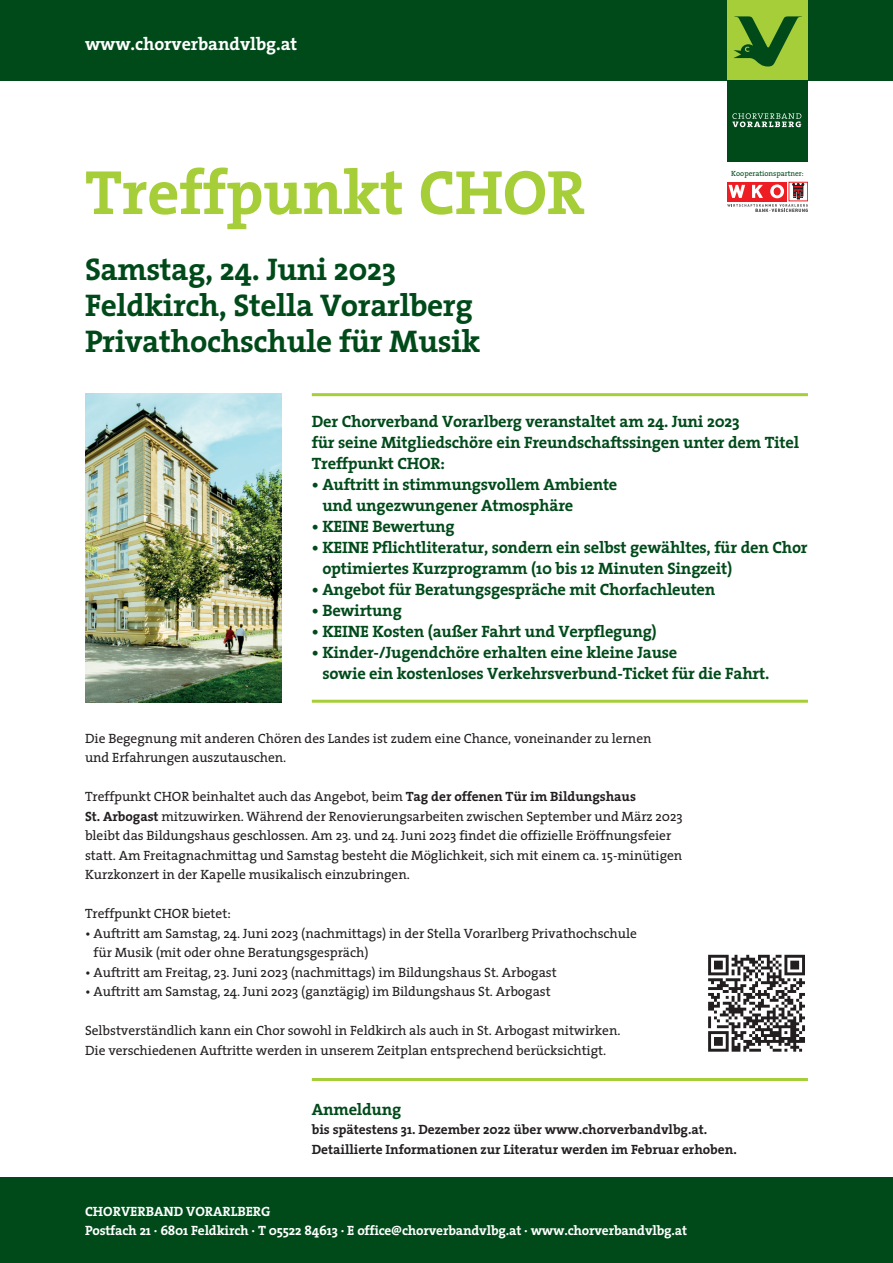
<style>
.page{position:relative;width:893px;height:1263px;background:#fff}
.page>*{position:absolute;margin:0;border:0;box-sizing:border-box;transform-origin:0 0}
.t1{font:700 63px "The Serif";letter-spacing:-.005em;color:#a6ce39}
.t2{font:700 31.5px/36px "The Serif";letter-spacing:-.015em;color:#004a1a}
.t3{font:700 18px "The Serif";letter-spacing:-.005em;color:#fff}
.t4{font:700 16.5px/21px "The Serif";letter-spacing:-.015em;color:#004a1a}
.t5{font:13.5px/19.5px "The Serif Plain";letter-spacing:-.005em;color:#231f20}
.t6{font:700 13.5px/19.5px "The Serif";letter-spacing:-.005em;color:#231f20}
.t7{font:700 13.5px/19.5px "The Serif";letter-spacing:-.015em;color:#fff}
.t8{font:7.5px "The Serif Plain";letter-spacing:-.005em;color:#004a1a}
.s1{font-family:"The Serif";font-weight:700}
</style>
<div class="page">
<div style="left:0;top:1178px;width:893px;height:85px;background:#004a1a"></div>
<div style="left:0;top:0;width:727px;height:81px;background:#004a1a"></div>
<div style="left:808px;top:0;width:85px;height:81px;background:#004a1a"></div>
<div style="left:727px;top:80px;width:81px;height:82px;background:#004a1a"></div>
<svg style="left:732px;top:113px;width:69px;height:14px"></svg>
<div style="left:727px;top:0;width:81px;height:80px;background:#a6ce39"></div>
<svg style="left:734px;top:16px;width:68px;height:51px"></svg>
<div style="left:767px;top:182px;width:20px;height:19px;background:#ee1d23"></div>
<div style="left:747px;top:182px;width:20px;height:19px;background:#ee1d23"></div>
<div style="left:727px;top:182px;width:19px;height:19px;background:#ee1d23"></div>
<div style="left:789px;top:182px;width:19px;height:19px;border:1px solid #ee1d23"></div>
<svg style="left:727px;top:183px;width:81px;height:29px"></svg>
<img style="left:85px;top:393px;width:196px;height:310px">
<hr style="left:312px;top:393px;width:496px;height:3px;background:#a6ce39">
<hr style="left:312px;top:700px;width:496px;height:3px;background:#a6ce39">
<hr style="left:312px;top:1078px;width:496px;height:3px;background:#a6ce39">
<svg style="left:708px;top:955px;width:97px;height:97px"></svg>
<h3 class="t3" style="left:85px;top:29px;width:214px">www.chorverbandvlbg.at</h3>
<h1 class="t1" style="left:85px;top:140px;width:502px">Treffpunkt CHOR</h1>
<p class="t8" style="left:731px;top:167px;width:74px">Kooperationspartner:</p>
<h2 class="t2" style="left:85px;top:251px;width:397px">Samstag, 24. Juni 2023<br>Feldkirch, Stella Vorarlberg<br>Privathochschule für Musik</h2>
<p class="t4" style="left:312px;top:411px;width:489px">Der Chorverband Vorarlberg veranstaltet am 24. Juni 2023<br>für seine Mitgliedschöre ein Freundschaftssingen unter dem Titel<br>Treffpunkt CHOR:</p>
<p class="t4" style="left:322px;top:474px;width:297px;text-indent:-11px">• Auftritt in stimmungsvollem Ambiente und ungezwungener Atmosphäre</p>
<p class="t4" style="left:312px;top:516px;width:144px">• KEINE Bewertung</p>
<p class="t4" style="left:322px;top:537px;width:487px;text-indent:-11px">• KEINE Pflichtliteratur, sondern ein selbst gewähltes, für den Chor optimiertes Kurzprogramm (10 bis 12 Minuten Singzeit)</p>
<p class="t4" style="left:312px;top:579px;width:405px">• Angebot für Beratungsgespräche mit Chorfachleuten</p>
<p class="t4" style="left:312px;top:600px;width:91px">• Bewirtung</p>
<p class="t4" style="left:312px;top:621px;width:346px">• KEINE Kosten (außer Fahrt und Verpflegung)</p>
<p class="t4" style="left:322px;top:642px;width:448px;text-indent:-11px">• Kinder-/Jugendchöre erhalten eine kleine Jause<br>sowie ein kostenloses Verkehrsverbund-Ticket für die Fahrt.</p>
<p class="t5" style="left:85px;top:728px;width:568px">Die Begegnung mit anderen Chören des Landes ist zudem eine Chance, voneinander zu lernen und Erfahrungen auszutauschen.</p>
<p class="t5" style="left:85px;top:786px;width:599px">Treffpunkt CHOR beinhaltet auch das Angebot, beim <span class="s1">Tag der offenen Tür im Bildungshaus<br>St. Arbogast</span> mitzuwirken. Während der Renovierungsarbeiten zwischen September und März 2023 bleibt das Bildungshaus geschlossen. Am 23. und 24. Juni 2023 findet die offizielle Eröffnungsfeier statt. Am Freitagnachmittag und Samstag besteht die Möglichkeit, sich mit einem ca. 15-minütigen Kurzkonzert in der Kapelle musikalisch einzubringen.</p>
<p class="t5" style="left:85px;top:903px;width:147px">Treffpunkt CHOR bietet:</p>
<p class="t5" style="left:94px;top:923px;width:545px;text-indent:-9px">• Auftritt am Samstag, 24. Juni 2023 (nachmittags) in der Stella Vorarlberg Privathochschule für Musik (mit oder ohne Beratungsgespräch)</p>
<p class="t5" style="left:85px;top:962px;width:473px">• Auftritt am Freitag, 23. Juni 2023 (nachmittags) im Bildungshaus St. Arbogast</p>
<p class="t5" style="left:85px;top:981px;width:467px">• Auftritt am Samstag, 24. Juni 2023 (ganztägig) im Bildungshaus St. Arbogast</p>
<p class="t5" style="left:85px;top:1020px;width:537px">Selbstverständlich kann ein Chor sowohl in Feldkirch als auch in St. Arbogast mitwirken.<br>Die verschiedenen Auftritte werden in unserem Zeitplan entsprechend berücksichtigt.</p>
<p class="t4" style="left:312px;top:1098px;width:91px">Anmeldung</p>
<p class="t6" style="left:312px;top:1119px;width:427px">bis spätestens 31. Dezember 2022 über www.chorverbandvlbg.at.<br>Detaillierte Informationen zur Literatur werden im Februar erhoben.</p>
<p class="t7" style="left:85px;top:1201px;width:603px">CHORVERBAND VORARLBERG<br>Postfach 21 · 6801 Feldkirch · T 05522 84613 · E office@chorverbandvlbg.at · www.chorverbandvlbg.at</p>
</div>
